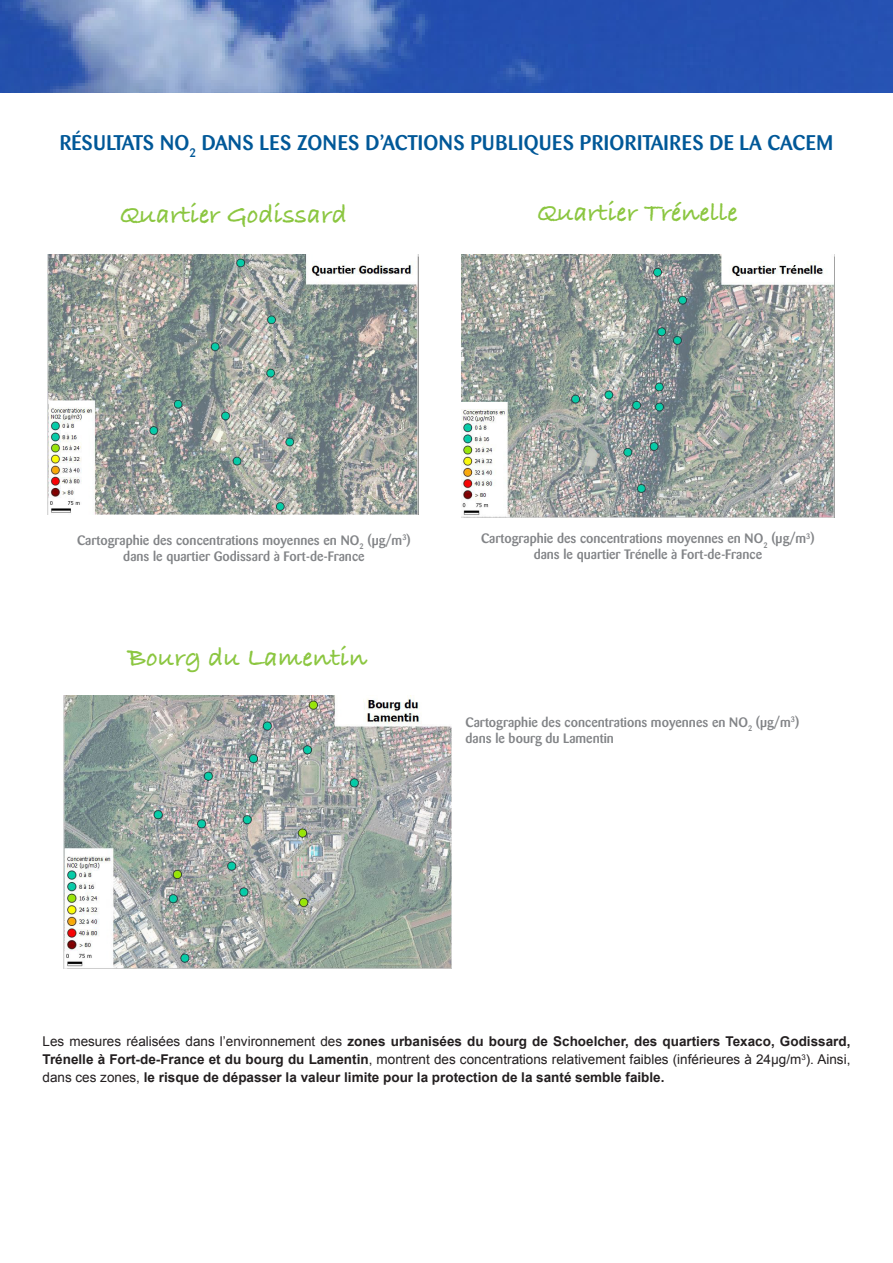
<style>
.page{position:relative;width:893px;height:1263px;background:#fff}
.page>*{position:absolute;margin:0;border:0;box-sizing:border-box;transform-origin:0 0}
.t1{font:700 27px "Bradley Hand ITCTT";color:#8bc640}
.t2{font:500 21px "Barmeno";letter-spacing:.02em;color:#005898}
.t3{font:700 13.5px/18px "Arial";color:#231f20;text-align:justify}
.t4{font:500 13.5px/16.2px "Barmeno";color:#828487;text-align:center}
.s1{font-weight:400}
</style>
<div class="page">
<img style="left:0;top:0;width:893px;height:92px">
<img style="left:461px;top:254px;width:373px;height:264px">
<img style="left:48px;top:254px;width:371px;height:261px">
<img style="left:63px;top:695px;width:388px;height:273px">
<h2 class="t2" style="left:60px;top:131px;width:775px">RÉSULTATS NO<sub>2</sub> DANS LES ZONES D’ACTIONS PUBLIQUES PRIORITAIRES DE LA CACEM</h2>
<h1 class="t1" style="left:120px;top:194px;width:229px">Quartier Godissard</h1>
<h1 class="t1" style="left:537px;top:192px;width:202px">Quartier Trénelle</h1>
<p class="t4" style="left:77px;top:532px;width:335px">Cartographie des concentrations moyennes en NO<sub>2</sub> (µg/m<sup>3</sup>) dans le quartier Godissard à Fort-de-France</p>
<h1 class="t1" style="left:128px;top:637px;width:241px">Bourg du Lamentin</h1>
<p class="t4" style="left:481px;top:530px;width:335px">Cartographie des concentrations moyennes en NO<sub>2</sub> (µg/m<sup>3</sup>) dans le quartier Trénelle à Fort-de-France</p>
<p class="t4" style="left:466px;top:714px;width:335px;text-align:left">Cartographie des concentrations moyennes en NO<sub>2</sub> (µg/m<sup>3</sup>) dans le bourg du Lamentin</p>
<p class="t3" style="left:43px;top:1033px;width:809px"><span class="s1">Les mesures réalisées dans l’environnement des</span> zones urbanisées du bourg de Schoelcher, des quartiers Texaco, Godissard, Trénelle à Fort-de-France et du bourg du Lamentin<span class="s1">, montrent des concentrations relativement faibles (inférieures à 24µg/m</span><sup>3</sup><span class="s1">). Ainsi, dans ces zones,</span> le risque de dépasser la valeur limite pour la protection de la santé semble faible.</p>
</div>
